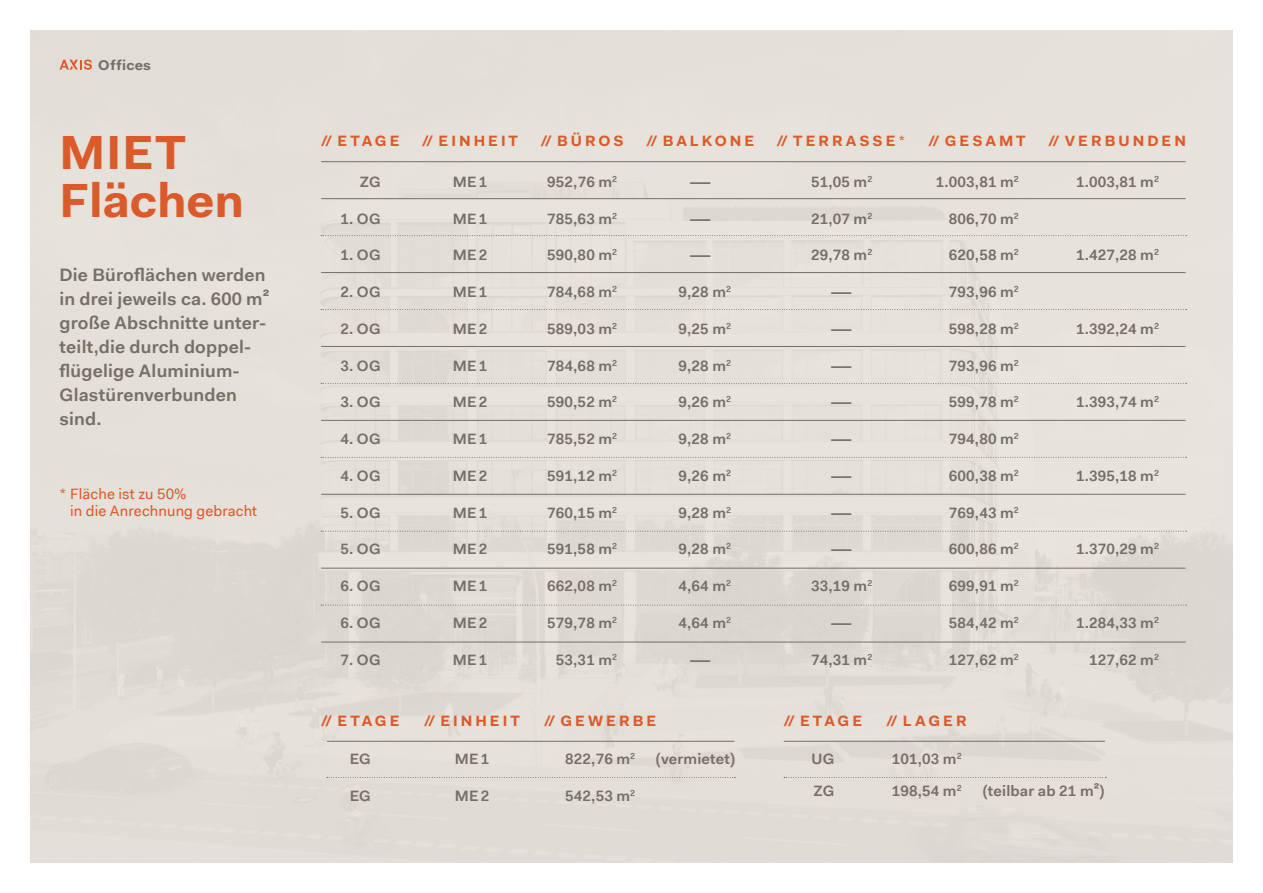
<style>
.page{position:relative;width:1263px;height:893px;background:#fff}
.page>*{position:absolute;margin:0;border:0;box-sizing:border-box;transform-origin:0 0}
.t1{font:700 48px/48px "Fakt Pro";letter-spacing:-.005em;color:#db5a29}
.t2{font:600 18px/24px "Fakt Pro";letter-spacing:.01em;color:#766f66}
.t3{font:600 15px/31.5px "Fakt Pro";letter-spacing:.01em;color:#766f66}
.t4{font:700 15px "Fakt Pro";letter-spacing:.2em;color:#db5a29}
.t5{font:15px/16.5px "Fakt Pro";letter-spacing:.01em;color:#db5a28}
.t6{font:600 15px "Fakt Pro";letter-spacing:.01em;color:#766f66;scale:3 1}
.t7{font:700 14.25px "Fakt Pro";letter-spacing:.035em;color:#766f66}
.s1{font-weight:400}
</style>
<div class="page">
<img style="left:1232px;top:81px;width:1px;height:782px">
<hr style="left:327px;top:741px;width:407px;height:1px;background:#766f66">
<svg style="left:327px;top:777px;width:408px;height:1px"></svg>
<hr style="left:784px;top:741px;width:321px;height:1px;background:#766f66">
<svg style="left:784px;top:777px;width:322px;height:1px"></svg>
<hr style="left:321px;top:198px;width:864px;height:1px;background:#766f66">
<hr style="left:321px;top:161px;width:864px;height:1px;background:#766f66">
<hr style="left:321px;top:420px;width:864px;height:1px;background:#766f66">
<hr style="left:321px;top:494px;width:864px;height:1px;background:#766f66">
<hr style="left:321px;top:568px;width:864px;height:1px;background:#766f66">
<hr style="left:321px;top:642px;width:864px;height:1px;background:#766f66">
<svg style="left:321px;top:383px;width:866px;height:1px"></svg>
<svg style="left:321px;top:457px;width:866px;height:1px"></svg>
<svg style="left:321px;top:531px;width:866px;height:1px"></svg>
<svg style="left:321px;top:605px;width:866px;height:1px"></svg>
<hr style="left:321px;top:346px;width:864px;height:1px;background:#766f66">
<svg style="left:321px;top:309px;width:866px;height:1px"></svg>
<hr style="left:321px;top:272px;width:864px;height:1px;background:#766f66">
<svg style="left:321px;top:235px;width:866px;height:1px"></svg>
<svg style="left:60px;top:60px;width:32px;height:10px"></svg>
<p class="t7" style="left:98px;top:55px;width:54px">Offices</p>
<h1 class="t1" style="left:60px;top:128px;width:186px">MIET<br>Flächen</h1>
<p class="t2" style="left:60px;top:262px;width:211px">Die Büroflächen werden in drei jeweils ca. 600 m² große Abschnitte unter&shy;teilt,die durch doppel&shy;flügelige Aluminium-<br>Glastürenverbunden sind.</p>
<p class="t5" style="left:70px;top:486px;width:189px;text-indent:-10px">* Fläche ist zu 50%<br>in die Anrechnung gebracht</p>
<p class="t4" style="left:321px;top:131px;width:80px">// ETAGE</p>
<p class="t4" style="left:422px;top:131px;width:97px">// EINHEIT</p>
<p class="t4" style="left:541px;top:131px;width:84px">// BÜROS</p>
<p class="t4" style="left:646px;top:131px;width:109px">// BALKONE</p>
<p class="t3" style="left:360px;top:166px;width:22px">ZG</p>
<p class="t3" style="left:340px;top:203px;width:42px">1. OG</p>
<p class="t3" style="left:340px;top:239px;width:42px">1. OG</p>
<p class="t3" style="left:340px;top:276px;width:42px">2. OG</p>
<p class="t3" style="left:340px;top:313px;width:42px">2. OG</p>
<p class="t3" style="left:340px;top:350px;width:42px">3. OG</p>
<p class="t3" style="left:340px;top:386px;width:42px">3. OG</p>
<p class="t3" style="left:340px;top:423px;width:42px">4. OG</p>
<p class="t3" style="left:340px;top:460px;width:42px">4. OG</p>
<p class="t3" style="left:340px;top:497px;width:42px">5. OG</p>
<p class="t3" style="left:340px;top:533px;width:42px">5. OG</p>
<p class="t3" style="left:340px;top:570px;width:42px">6. OG</p>
<p class="t3" style="left:340px;top:607px;width:42px">6. OG</p>
<p class="t3" style="left:340px;top:644px;width:42px">7. OG</p>
<p class="t3" style="left:453px;top:166px;width:36px">ME 1</p>
<p class="t3" style="left:453px;top:203px;width:36px">ME 1</p>
<p class="t3" style="left:453px;top:239px;width:36px">ME 2</p>
<p class="t3" style="left:453px;top:276px;width:36px">ME 1</p>
<p class="t3" style="left:453px;top:313px;width:36px">ME 2</p>
<p class="t3" style="left:453px;top:350px;width:36px">ME 1</p>
<p class="t3" style="left:453px;top:386px;width:36px">ME 2</p>
<p class="t3" style="left:453px;top:423px;width:36px">ME 1</p>
<p class="t3" style="left:453px;top:460px;width:36px">ME 2</p>
<p class="t3" style="left:453px;top:497px;width:36px">ME 1</p>
<p class="t3" style="left:453px;top:533px;width:36px">ME 2</p>
<p class="t3" style="left:453px;top:570px;width:36px">ME 1</p>
<p class="t3" style="left:453px;top:607px;width:36px">ME 2</p>
<p class="t3" style="left:453px;top:644px;width:36px">ME 1</p>
<p class="t3" style="left:547px;top:166px;width:71px">952,76 m<sup>2</sup></p>
<p class="t3" style="left:547px;top:203px;width:71px">785,63 m<sup>2</sup></p>
<p class="t3" style="left:547px;top:239px;width:71px">590,80 m<sup>2</sup></p>
<p class="t3" style="left:547px;top:276px;width:71px">784,68 m<sup>2</sup></p>
<p class="t3" style="left:547px;top:313px;width:71px">589,03 m<sup>2</sup></p>
<p class="t3" style="left:547px;top:350px;width:71px">784,68 m<sup>2</sup></p>
<p class="t3" style="left:547px;top:386px;width:71px">590,52 m<sup>2</sup></p>
<p class="t3" style="left:547px;top:423px;width:71px">785,52 m<sup>2</sup></p>
<p class="t3" style="left:547px;top:460px;width:71px">591,12 m<sup>2</sup></p>
<p class="t3" style="left:547px;top:497px;width:71px">760,15 m<sup>2</sup></p>
<p class="t3" style="left:547px;top:533px;width:71px">591,58 m<sup>2</sup></p>
<p class="t3" style="left:547px;top:570px;width:71px">662,08 m<sup>2</sup></p>
<p class="t3" style="left:547px;top:607px;width:71px">579,78 m<sup>2</sup></p>
<p class="t3" style="left:556px;top:644px;width:63px">53,31 m<sup>2</sup></p>
<p class="t6" style="left:688px;top:172px;width:10px">–</p>
<p class="t6" style="left:688px;top:208px;width:10px">–</p>
<p class="t6" style="left:688px;top:245px;width:10px">–</p>
<p class="t3" style="left:678px;top:276px;width:54px">9,28 m<sup>2</sup></p>
<p class="t3" style="left:678px;top:313px;width:54px">9,25 m<sup>2</sup></p>
<p class="t3" style="left:678px;top:350px;width:54px">9,28 m<sup>2</sup></p>
<p class="t3" style="left:678px;top:386px;width:54px">9,26 m<sup>2</sup></p>
<p class="t3" style="left:678px;top:423px;width:54px">9,28 m<sup>2</sup></p>
<p class="t3" style="left:678px;top:460px;width:54px">9,26 m<sup>2</sup></p>
<p class="t3" style="left:678px;top:497px;width:54px">9,28 m<sup>2</sup></p>
<p class="t3" style="left:678px;top:533px;width:54px">9,28 m<sup>2</sup></p>
<p class="t3" style="left:678px;top:570px;width:54px">4,64 m<sup>2</sup></p>
<p class="t3" style="left:678px;top:607px;width:54px">4,64 m<sup>2</sup></p>
<p class="t6" style="left:688px;top:649px;width:10px">–</p>
<p class="t4" style="left:321px;top:711px;width:80px">// ETAGE</p>
<p class="t4" style="left:424px;top:711px;width:97px">// EINHEIT</p>
<p class="t4" style="left:544px;top:711px;width:114px">// GEWERBE</p>
<p class="t3" style="left:350px;top:743px;width:22px">EG</p>
<p class="t3" style="left:656px;top:743px;width:80px">(vermietet)</p>
<p class="t3" style="left:350px;top:780px;width:22px">EG</p>
<p class="t3" style="left:565px;top:743px;width:71px">822,76 m<sup>2</sup></p>
<p class="t3" style="left:565px;top:780px;width:71px">542,53 m<sup>2</sup></p>
<p class="t3" style="left:455px;top:743px;width:36px">ME 1</p>
<p class="t3" style="left:455px;top:780px;width:36px">ME 2</p>
<p class="t4" style="left:777px;top:131px;width:130px">// TERRASSE<span class="s1">*</span></p>
<p class="t3" style="left:811px;top:166px;width:63px">51,05 m<sup>2</sup></p>
<p class="t3" style="left:811px;top:203px;width:63px">21,07 m<sup>2</sup></p>
<p class="t3" style="left:811px;top:239px;width:63px">29,78 m<sup>2</sup></p>
<p class="t6" style="left:829px;top:282px;width:10px">–</p>
<p class="t6" style="left:829px;top:319px;width:10px">–</p>
<p class="t6" style="left:829px;top:355px;width:10px">–</p>
<p class="t6" style="left:829px;top:392px;width:10px">–</p>
<p class="t6" style="left:829px;top:429px;width:10px">–</p>
<p class="t6" style="left:829px;top:466px;width:10px">–</p>
<p class="t6" style="left:829px;top:502px;width:10px">–</p>
<p class="t6" style="left:829px;top:539px;width:10px">–</p>
<p class="t3" style="left:811px;top:570px;width:63px">33,19 m<sup>2</sup></p>
<p class="t6" style="left:829px;top:613px;width:10px">–</p>
<p class="t3" style="left:811px;top:644px;width:63px">74,31 m<sup>2</sup></p>
<p class="t4" style="left:928px;top:131px;width:99px">// GESAMT</p>
<p class="t3" style="left:936px;top:166px;width:84px">1.003,81 m<sup>2</sup></p>
<p class="t3" style="left:949px;top:203px;width:71px">806,70 m<sup>2</sup></p>
<p class="t3" style="left:949px;top:239px;width:71px">620,58 m<sup>2</sup></p>
<p class="t3" style="left:949px;top:276px;width:71px">793,96 m<sup>2</sup></p>
<p class="t3" style="left:949px;top:313px;width:71px">598,28 m<sup>2</sup></p>
<p class="t3" style="left:949px;top:350px;width:71px">793,96 m<sup>2</sup></p>
<p class="t3" style="left:949px;top:386px;width:71px">599,78 m<sup>2</sup></p>
<p class="t3" style="left:949px;top:423px;width:71px">794,80 m<sup>2</sup></p>
<p class="t3" style="left:949px;top:460px;width:71px">600,38 m<sup>2</sup></p>
<p class="t3" style="left:949px;top:497px;width:71px">769,43 m<sup>2</sup></p>
<p class="t3" style="left:949px;top:533px;width:71px">600,86 m<sup>2</sup></p>
<p class="t3" style="left:949px;top:570px;width:71px">699,91 m<sup>2</sup></p>
<p class="t3" style="left:949px;top:607px;width:71px">584,42 m<sup>2</sup></p>
<p class="t3" style="left:949px;top:644px;width:71px">127,62 m<sup>2</sup></p>
<p class="t4" style="left:784px;top:711px;width:80px">// ETAGE</p>
<p class="t4" style="left:887px;top:711px;width:82px">// LAGER</p>
<p class="t4" style="left:1048px;top:131px;width:139px">// VERBUNDEN</p>
<p class="t3" style="left:1076px;top:166px;width:84px">1.003,81 m<sup>2</sup></p>
<p class="t3" style="left:1076px;top:239px;width:84px">1.427,28 m<sup>2</sup></p>
<p class="t3" style="left:1076px;top:313px;width:84px">1.392,24 m<sup>2</sup></p>
<p class="t3" style="left:1076px;top:386px;width:84px">1.393,74 m<sup>2</sup></p>
<p class="t3" style="left:1076px;top:460px;width:84px">1.395,18 m<sup>2</sup></p>
<p class="t3" style="left:1076px;top:533px;width:84px">1.370,29 m<sup>2</sup></p>
<p class="t3" style="left:1076px;top:607px;width:84px">1.284,33 m<sup>2</sup></p>
<p class="t3" style="left:1089px;top:644px;width:71px">127,62 m<sup>2</sup></p>
<p class="t3" style="left:811px;top:743px;width:24px">UG<br>ZG</p>
<p class="t3" style="left:892px;top:743px;width:71px">101,03 m<sup>2<br></sup>198,54 m<sup>2</sup></p>
<p class="t3" style="left:983px;top:775px;width:123px">(teilbar ab 21 m²)</p>
</div>
